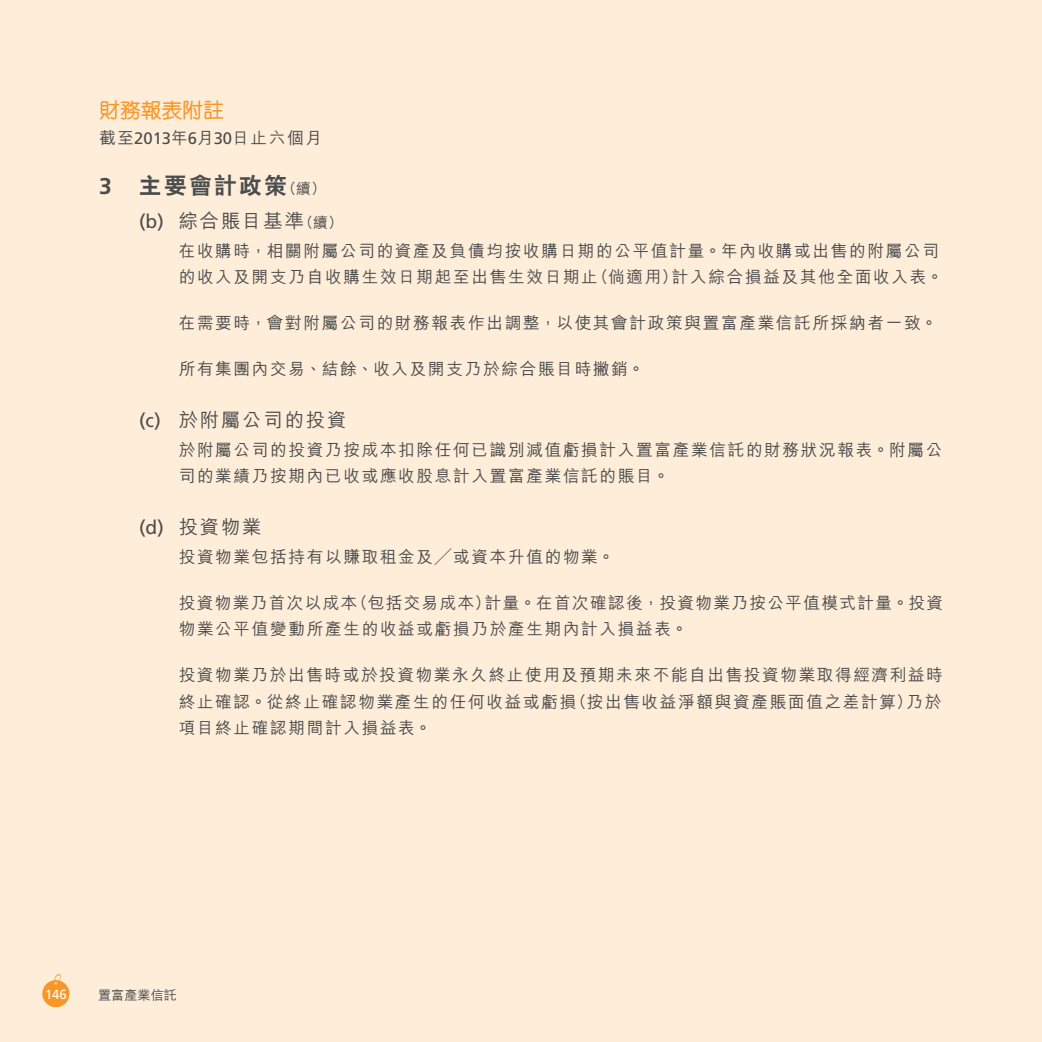
<style>
.page{position:relative;width:1042px;height:1042px;background:#fff}
.page>*{position:absolute;margin:0;border:0;box-sizing:border-box;transform-origin:0 0}
.t1{font:22.75px "C Hei 2 HK Xbold E Ten B5 H";letter-spacing:.1em;color:#4b4c4d}
.t2{font:21px "M Yuen HK Medium E Ten B5 H";letter-spacing:-.01em;color:#f79727}
.t3{font:19.25px "M Hei HK Medium E Ten B5 H";letter-spacing:.1em;color:#4b4c4d}
.t4{font:16.62px/26.2px "M Hei HK Medium E Ten B5 H";letter-spacing:.1em;color:#4b4c4d}
.t5{font:16.62px/26.2px "M Hei HK Medium E Ten B5 H";letter-spacing:.08em;color:#4b4c4d}
.t6{font:13.12px "M Hei HK Medium E Ten B5 H";color:#4b4c4d}
.t7{font:13.12px "Frutiger LT Std";color:#fff}
.s1{font-family:"Frutiger LT Std"}
.s2{font-family:"Frutiger LT Std";font-weight:700}
.s3{font-family:"M Hei HK Medium E Ten B5 H";font-size:14.88px}
.s4{font-size:14.88px}
</style>
<div class="page">
<div style="left:0;top:0;width:1041px;height:1041px;background:#feedd9"></div>
<svg style="left:42px;top:974px;width:27px;height:33px"></svg>
<p class="t2" style="left:99px;top:102px;width:126px">財務報表附註</p>
<p class="t4" style="left:99px;top:127px;width:224px">截至<span class="s1">2013</span>年<span class="s1">6</span>月<span class="s1">30</span>日止六個月</p>
<h1 class="t1" style="left:99px;top:176px;width:228px"><span class="s2">3</span> 主要會計政策<span class="s3">（續）</span></h1>
<p class="t3" style="left:139px;top:213px;width:205px"><span class="s1">(b)</span> 綜合賬目基準<span class="s4">（續）</span></p>
<p class="t4" style="left:179px;top:239px;width:765px">在收購時，相關附屬公司的資產及負債均按收購日期的公平值計量。年內收購或出售的附屬公司的收入及開支乃自收購生效日期起至出售生效日期止（倘適用）計入綜合損益及其他全面收入表。</p>
<p class="t4" style="left:179px;top:312px;width:760px">在需要時，會對附屬公司的財務報表作出調整，以使其會計政策與置富產業信託所採納者一致。</p>
<p class="t4" style="left:179px;top:358px;width:467px">所有集團內交易、結餘、收入及開支乃於綜合賬目時撇銷。</p>
<p class="t3" style="left:139px;top:412px;width:209px"><span class="s1">(c)</span> 於附屬公司的投資</p>
<p class="t4" style="left:179px;top:438px;width:765px">於附屬公司的投資乃按成本扣除任何已識別減值虧損計入置富產業信託的財務狀況報表。附屬公司的業績乃按期內已收或應收股息計入置富產業信託的賬目。</p>
<p class="t3" style="left:139px;top:519px;width:124px"><span class="s1">(d)</span> 投資物業</p>
<p class="t4" style="left:179px;top:545px;width:437px">投資物業包括持有以賺取租金及╱或資本升值的物業。</p>
<p class="t5" style="left:179px;top:591px;width:766px">投資物業乃首次以成本（包括交易成本）計量。在首次確認後，投資物業乃按公平值模式計量。投資物業公平值變動所產生的收益或虧損乃於產生期內計入損益表。</p>
<p class="t4" style="left:179px;top:664px;width:765px;text-align:justify">投資物業乃於出售時或於投資物業永久終止使用及預期未來不能自出售投資物業取得經濟利益時終止確認。從終止確認物業產生的任何收益或虧損（按出售收益淨額與資產賬面值之差計算）乃於項目終止確認期間計入損益表。</p>
<p class="t7" style="left:45px;top:989px;width:23px">146</p>
<p class="t6" style="left:98px;top:989px;width:80px">置富產業信託</p>
</div>
